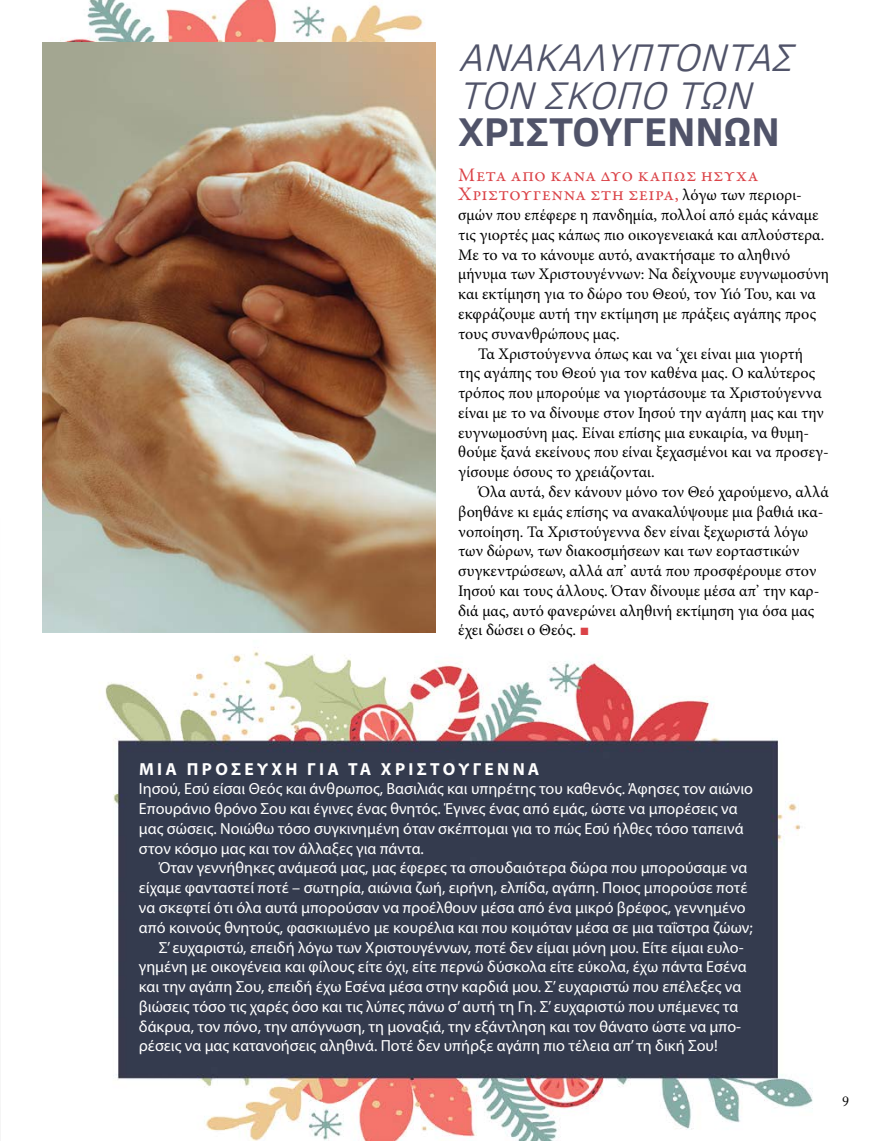
<style>
.page{position:relative;width:893px;height:1141px;background:#fff}
.page>*{position:absolute;margin:0;border:0;box-sizing:border-box;transform-origin:0 0}
.t1{font:700 41.12px "Clear Sans";color:#505369}
.t2{font:italic 300 39.55px/37.8px "Clear Sans";color:#505369}
.t3{font:19.25px/19.8px "Garamond Premr Pro";letter-spacing:.015em;color:#db4348}
.t4{font:700 17.5px "Myriad Pro";letter-spacing:.19em;color:#fff}
.t5{font:16.1px/19.8px "Myriad Pro";color:#fff}
.t6{font:16.1px "Minion Pro";color:#000}
.t7{font:14px "Adobe Caslon Pro";color:#000}
.s1{font-family:"Minion Pro";font-size:16.1px;color:#000}
.s2{font-family:"Arial";font-size:15.75px;color:#db4348}
</style>
<div class="page">
<img style="left:60px;top:0;width:364px;height:42px">
<img style="left:105px;top:626px;width:708px;height:515px">
<img style="left:42px;top:42px;width:393px;height:591px">
<h2 class="t2" style="left:458px;top:38px;width:349px">ΑΝΑΚΑΛΎΠΤΟΝΤΑΣ<br>ΤΟΝ ΣΚΟΠΌ ΤΩΝ</h2>
<h1 class="t1" style="left:458px;top:102px;width:323px">ΧΡΙΣΤΟΥΓΈΝΝΩΝ</h1>
<p class="t3" style="left:458px;top:165px;width:345px">Μετά από κάνα δύο κάπως ήσυχα<br>Χριστούγεννα στη σειρά, <span class="s1">λόγω των περιορι-</span></p>
<p class="t6" style="left:458px;top:204px;width:362px">σμών που επέφερε η πανδημία, πολλοί από εμάς κάναμε</p>
<p class="t6" style="left:458px;top:224px;width:368px">τις γιορτές μας κάπως πιο οικογενειακά και απλούστερα.</p>
<p class="t6" style="left:458px;top:244px;width:334px">Με το να το κάνουμε αυτό, ανακτήσαμε το αληθινό</p>
<p class="t6" style="left:458px;top:264px;width:372px">μήνυμα των Χριστουγέννων: Να δείχνουμε ευγνωμοσύνη</p>
<p class="t6" style="left:458px;top:283px;width:359px">και εκτίμηση για το δώρο του Θεού, τον Υιό Του, και να</p>
<p class="t6" style="left:458px;top:303px;width:359px">εκφράζουμε αυτή την εκτίμηση με πράξεις αγάπης προς</p>
<p class="t6" style="left:458px;top:323px;width:163px">τους συνανθρώπους μας.</p>
<p class="t6" style="left:478px;top:343px;width:326px">Τα Χριστούγεννα όπως και να ‘χει είναι μια γιορτή</p>
<p class="t6" style="left:458px;top:362px;width:359px">της αγάπης του Θεού για τον καθένα μας. Ο καλύτερος</p>
<p class="t6" style="left:458px;top:382px;width:365px">τρόπος που μπορούμε να γιορτάσουμε τα Χριστούγεννα</p>
<p class="t6" style="left:458px;top:402px;width:367px">είναι με το να δίνουμε στον Ιησού την αγάπη μας και την</p>
<p class="t6" style="left:458px;top:422px;width:353px">ευγνωμοσύνη μας. Είναι επίσης μια ευκαιρία, να θυμη-</p>
<p class="t6" style="left:458px;top:442px;width:372px">θούμε ξανά εκείνους που είναι ξεχασμένοι και να προσεγ-</p>
<p class="t6" style="left:458px;top:461px;width:198px">γίσουμε όσους το χρειάζονται.</p>
<p class="t6" style="left:478px;top:481px;width:352px">Όλα αυτά, δεν κάνουν μόνο τον Θεό χαρούμενο, αλλά</p>
<p class="t6" style="left:458px;top:501px;width:367px">βοηθάνε κι εμάς επίσης να ανακαλύψουμε μια βαθιά ικα-</p>
<p class="t6" style="left:458px;top:521px;width:352px">νοποίηση. Τα Χριστούγεννα δεν είναι ξεχωριστά λόγω</p>
<p class="t6" style="left:458px;top:540px;width:343px">των δώρων, των διακοσμήσεων και των εορταστικών</p>
<p class="t6" style="left:458px;top:560px;width:360px">συγκεντρώσεων, αλλά απ’ αυτά που προσφέρουμε στον</p>
<p class="t6" style="left:458px;top:580px;width:363px">Ιησού και τους άλλους. Όταν δίνουμε μέσα απ’ την καρ-</p>
<p class="t6" style="left:458px;top:600px;width:358px">διά μας, αυτό φανερώνει αληθινή εκτίμηση για όσα μας</p>
<p class="t6" style="left:458px;top:619px;width:133px">έχει δώσει ο Θεός. <span class="s2">■</span></p>
<p class="t4" style="left:139px;top:757px;width:402px">ΜΙΑ ΠΡΟΣΕΥΧΉ ΓΙΑ ΤΑ ΧΡΙΣΤΟΎΓΕΝΝΑ</p>
<p class="t5" style="left:139px;top:779px;width:616px">Ιησού, Εσύ είσαι Θεός και άνθρωπος, Βασιλιάς και υπηρέτης του καθενός. Άφησες τον αιώνιο Επουράνιο θρόνο Σου και έγινες ένας θνητός. Έγινες ένας από εμάς, ώστε να μπορέσεις να μας σώσεις. Νοιώθω τόσο συγκινημένη όταν σκέπτομαι για το πώς Εσύ ήλθες τόσο ταπεινά στον κόσμο μας και τον άλλαξες για πάντα.</p>
<p class="t5" style="left:159px;top:858px;width:590px">Όταν γεννήθηκες ανάμεσά μας, μας έφερες τα σπουδαιότερα δώρα που μπορούσαμε να</p>
<p class="t5" style="left:139px;top:878px;width:610px">είχαμε φανταστεί ποτέ – σωτηρία, αιώνια ζωή, ειρήνη, ελπίδα, αγάπη. Ποιος μπορούσε ποτέ</p>
<p class="t5" style="left:139px;top:897px;width:608px">να σκεφτεί ότι όλα αυτά μπορούσαν να προέλθουν μέσα από ένα μικρό βρέφος, γεννημένο</p>
<p class="t5" style="left:139px;top:917px;width:615px">από κοινούς θνητούς, φασκιωμένο με κουρέλια και που κοιμόταν μέσα σε μια ταΐστρα ζώων;</p>
<p class="t5" style="left:159px;top:937px;width:586px">Σ’ ευχαριστώ, επειδή λόγω των Χριστουγέννων, ποτέ δεν είμαι μόνη μου. Είτε είμαι ευλο-</p>
<p class="t5" style="left:139px;top:957px;width:609px">γημένη με οικογένεια και φίλους είτε όχι, είτε περνώ δύσκολα είτε εύκολα, έχω πάντα Εσένα</p>
<p class="t5" style="left:139px;top:977px;width:604px">και την αγάπη Σου, επειδή έχω Εσένα μέσα στην καρδιά μου. Σ’ ευχαριστώ που επέλεξες να</p>
<p class="t5" style="left:139px;top:996px;width:601px">βιώσεις τόσο τις χαρές όσο και τις λύπες πάνω σ’ αυτή τη Γη. Σ’ ευχαριστώ που υπέμενες τα</p>
<p class="t5" style="left:139px;top:1016px;width:604px">δάκρυα, τον πόνο, την απόγνωση, τη μοναξιά, την εξάντληση και τον θάνατο ώστε να μπο-</p>
<p class="t5" style="left:139px;top:1036px;width:580px">ρέσεις να μας κατανοήσεις αληθινά. Ποτέ δεν υπήρξε αγάπη πιο τέλεια απ’ τη δική Σου!</p>
<p class="t7" style="left:842px;top:1093px;width:8px">9</p>
</div>
